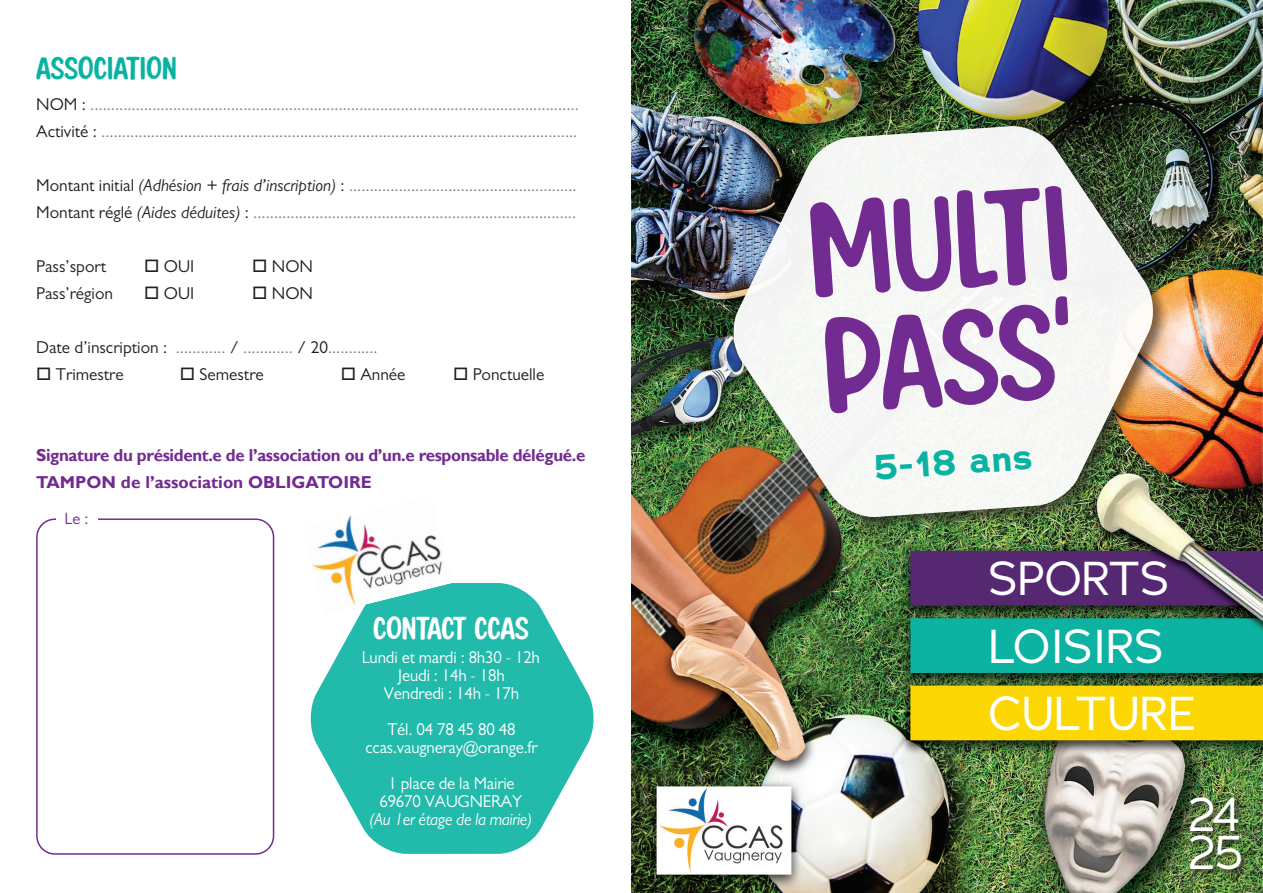
<style>
.page{position:relative;width:1263px;height:893px;background:#fff}
.page>*{position:absolute;margin:0;border:0;box-sizing:border-box;transform-origin:0 0}
.t1{font:145.5px "Honey Notes";color:#722b91;scale:1.14 1}
.t2{font:47.25px "Adrianna";color:#fff}
.t3{font:46.5px "Adrianna";color:#fff}
.t4{font:700 36px "Adrianna";color:#08b3a2}
.t5{font:34.5px "Honey Notes";color:#08b3a2;scale:1.14 1}
.t6{font:34.5px "Honey Notes";letter-spacing:-.01em;color:#fff;scale:1.14 1}
.t7{font:17.25px "Gill Sans";color:#808285}
.t8{font:17.25px "Gill Sans";letter-spacing:-.01em;color:#fff}
.t9{font:17.25px "Gill Sans";color:#231f20}
.t10{font:700 17.25px "Gill Sans";letter-spacing:-.02em;color:#722b91}
.t11{font:700 17.25px "Gill Sans";color:#722b91}
.t12{font:italic 17.25px "Gill Sans";letter-spacing:-.02em;color:#fff}
.t13{font:16.5px "Gill Sans";color:#722b91}
.s1{color:#231f20}
.s2{font-style:italic;color:#231f20}
</style>
<div class="page">
<div style="left:36px;top:518px;width:238px;height:337px;border:2px solid #722b91;border-radius:18px"></div>
<div style="left:56px;top:502px;width:41px;height:31px;background:#fff"></div>
<svg style="left:310px;top:583px;width:284px;height:271px;fill:#21baab"></svg>
<svg style="left:452px;top:583px;width:26px;height:32px"></svg>
<img style="left:310px;top:515px;width:142px;height:100px">
<img style="left:631px;top:0;width:631px;height:893px">
<div style="left:731px;top:124px;width:438px;height:409px;background:#231f20;opacity:.6"></div>
<img style="left:731px;top:125px;width:424px;height:393px">
<div style="left:1189px;top:796px;width:60px;height:81px;background:#231f20;opacity:.75"></div>
<svg style="left:1046px;top:294px;width:31px;height:34px"></svg>
<p class="t5" style="left:36px;top:51px;width:125px">ASSOCIATION</p>
<p class="t7" style="left:36px;top:94px;width:544px"><span class="s1">NOM :</span> ......................................................................................................................</p>
<p class="t7" style="left:36px;top:121px;width:543px"><span class="s1">Activité :</span> ...................................................................................................................</p>
<p class="t7" style="left:36px;top:175px;width:542px"><span class="s1">Montant initial</span> <span class="s2">(Adhésion + frais d’inscription)</span> <span class="s1">:</span> .......................................................</p>
<p class="t7" style="left:36px;top:202px;width:542px"><span class="s1">Montant réglé</span> <span class="s2">(Aides déduites)</span> <span class="s1">:</span> ..............................................................................</p>
<p class="t9" style="left:36px;top:256px;width:72px">Pass’sport</p>
<p class="t9" style="left:144px;top:256px;width:52px">□ OUI</p>
<p class="t9" style="left:252px;top:256px;width:62px">□ NON</p>
<p class="t9" style="left:36px;top:283px;width:78px">Pass’région</p>
<p class="t9" style="left:144px;top:283px;width:52px">□ OUI</p>
<p class="t9" style="left:252px;top:283px;width:62px">□ NON</p>
<p class="t7" style="left:36px;top:337px;width:343px"><span class="s1">Date d’inscription :</span> ............ <span class="s1">/</span> ............ <span class="s1">/ 20</span>............</p>
<p class="t9" style="left:36px;top:364px;width:89px">□ Trimestre</p>
<p class="t9" style="left:180px;top:364px;width:85px">□ Semestre</p>
<p class="t9" style="left:341px;top:364px;width:66px">□ Année</p>
<p class="t9" style="left:453px;top:364px;width:93px">□ Ponctuelle</p>
<p class="t10" style="left:36px;top:444px;width:551px">Signature du président.e de l’association ou d’un.e responsable délégué.e</p>
<p class="t11" style="left:36px;top:471px;width:337px">TAMPON de l’association OBLIGATOIRE</p>
<p class="t13" style="left:65px;top:509px;width:25px">Le :</p>
<p class="t6" style="left:373px;top:612px;width:138px">CONTACT CCAS</p>
<p class="t8" style="left:362px;top:647px;width:180px">Lundi et mardi : 8h30 - 12h</p>
<p class="t8" style="left:398px;top:665px;width:108px">Jeudi : 14h - 18h</p>
<p class="t8" style="left:384px;top:683px;width:137px">Vendredi : 14h - 17h</p>
<p class="t8" style="left:387px;top:719px;width:130px">Tél. 04 78 45 80 48</p>
<p class="t8" style="left:365px;top:737px;width:174px">ccas.vaugneray@orange.fr</p>
<p class="t8" style="left:388px;top:773px;width:128px">1 place de la Mairie</p>
<p class="t8" style="left:379px;top:791px;width:144px">69670 VAUGNERAY</p>
<p class="t12" style="left:369px;top:809px;width:164px">(Au 1er étage de la mairie)</p>
<p class="t1" style="left:804px;top:179px;width:231px;rotate:-4deg">MULTI</p>
<p class="t1" style="left:817px;top:295px;width:205px;rotate:-4deg">PASS</p>
<p class="t4" style="left:873px;top:444px;width:160px;rotate:-4deg">5-18 ans</p>
<p class="t3" style="left:989px;top:548px;width:182px">SPORTS</p>
<p class="t3" style="left:989px;top:616px;width:177px">LOISIRS</p>
<p class="t3" style="left:989px;top:683px;width:209px">CULTURE</p>
<p class="t2" style="left:1188px;top:784px;width:54px">24</p>
<p class="t2" style="left:1188px;top:822px;width:57px">25</p>
</div>
